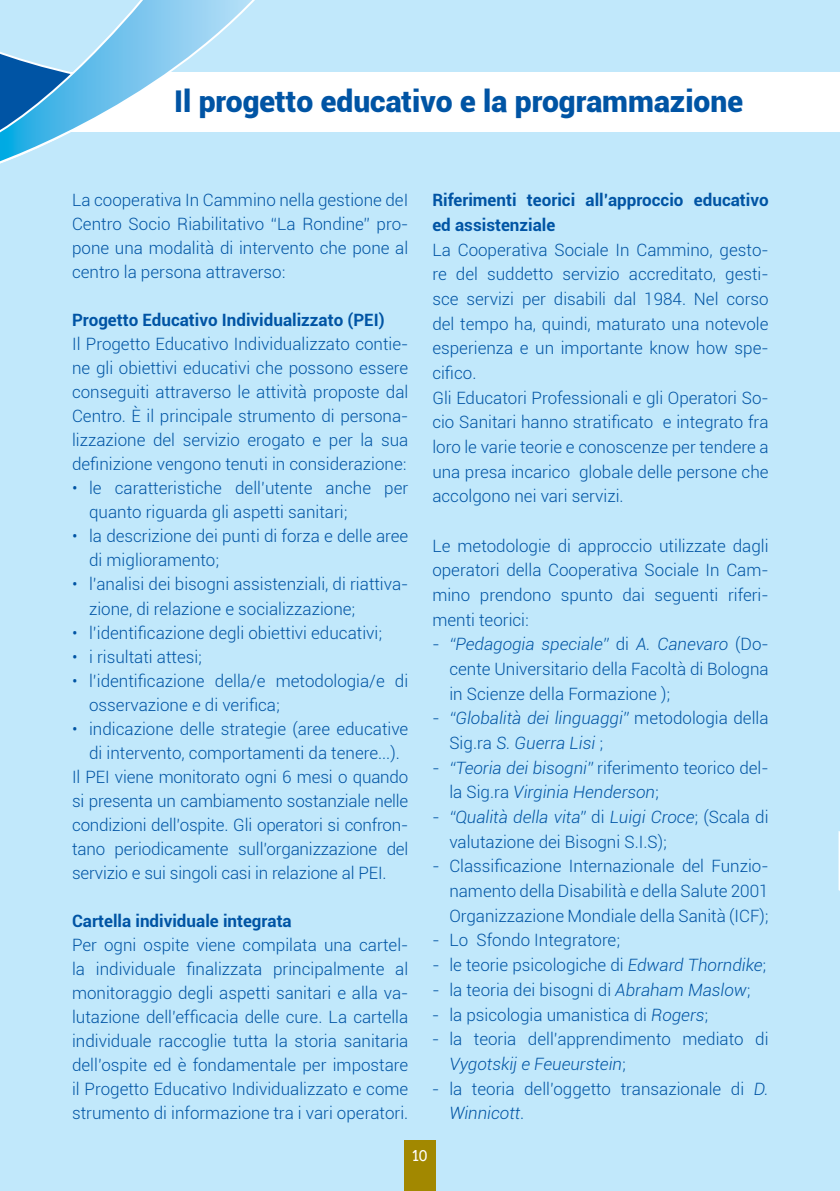
<style>
.page{position:relative;width:840px;height:1191px;background:#fff}
.page>*{position:absolute;margin:0;border:0;box-sizing:border-box;transform-origin:0 0}
.t1{font:900 30px "Roboto";color:#0054a4}
.t2{font:300 17px/24.6px "Roboto";color:#0054a4}
.t3{font:italic 300 17px/24.6px "Roboto";color:#0054a4}
.t4{font:700 17px/24.6px "Roboto";color:#0054a4}
.t5{font:16px "Casper";color:#fff}
.s1{font-style:italic}
.s2{font-style:normal}
</style>
<div class="page">
<div style="left:0;top:0;width:839px;height:1191px;background:#c1e8fb"></div>
<div style="left:0;top:72px;width:839px;height:59px;background:#fff"></div>
<svg style="left:0;top:0;width:272px;height:164px"></svg>
<svg style="left:838px;top:830px;width:2px;height:361px"></svg>
<div style="left:404px;top:1140px;width:31px;height:51px;background:#a28800"></div>
<h1 class="t1" style="left:174px;top:80px;width:570px">Il progetto educativo e la programmazione</h1>
<p class="t2" style="left:72px;top:187px;width:337px;line-height:24px;text-align:justify">La cooperativa In Cammino nella gestione deI Centro Socio Riabilitativo “La Rondine” pro&shy;pone una modalità di intervento che pone al centro la persona attraverso:</p>
<p class="t4" style="left:72px;top:307px;width:314px">Progetto Educativo Individualizzato (PEI)</p>
<p class="t2" style="left:72px;top:331px;width:337px;line-height:24px;text-align:justify">Il Progetto Educativo Individualizzato contie&shy;ne gli obiettivi educativi che possono essere conseguiti attraverso le attività proposte dal Centro. È il principale strumento di persona&shy;lizzazione del servizio erogato e per la sua definizione vengono tenuti in considerazione:</p>
<p class="t2" style="left:89px;top:476px;width:320px;line-height:24px;text-indent:-17px">• le caratteristiche dell’utente anche per quanto riguarda gli aspetti sanitari;</p>
<p class="t2" style="left:89px;top:524px;width:320px;line-height:24px;text-indent:-17px">• la descrizione dei punti di forza e delle aree di miglioramento;</p>
<p class="t2" style="left:89px;top:572px;width:320px;line-height:24px;text-indent:-17px">• l’analisi dei bisogni assistenziali, di riattiva&shy;zione, di relazione e socializzazione;</p>
<p class="t2" style="left:72px;top:619px;width:311px">• l’identificazione degli obiettivi educativi;</p>
<p class="t2" style="left:72px;top:643px;width:131px">• i risultati attesi;</p>
<p class="t2" style="left:89px;top:668px;width:320px;line-height:24px;text-indent:-17px">• l’identificazione della/e metodologia/e di osservazione e di verifica;</p>
<p class="t2" style="left:72px;top:715px;width:337px">• indicazione delle strategie (aree educative</p>
<p class="t2" style="left:89px;top:740px;width:312px">di intervento, comportamenti da tenere...).</p>
<p class="t2" style="left:72px;top:764px;width:337px">Il PEI viene monitorato ogni 6 mesi o quando</p>
<p class="t2" style="left:72px;top:788px;width:337px">si presenta un cambiamento sostanziale nelle</p>
<p class="t2" style="left:72px;top:812px;width:337px">condizioni dell’ospite. Gli operatori si confron-</p>
<p class="t2" style="left:72px;top:836px;width:337px">tano periodicamente sull’organizzazione del</p>
<p class="t2" style="left:72px;top:860px;width:316px">servizio e sui singoli casi in relazione al PEI.</p>
<p class="t4" style="left:72px;top:908px;width:221px">Cartella individuale integrata</p>
<p class="t2" style="left:72px;top:932px;width:337px;line-height:24px;text-align:justify">Per ogni ospite viene compilata una cartel&shy;la individuale finalizzata principalmente al monitoraggio degli aspetti sanitari e alla va&shy;lutazione dell’efficacia delle cure. La cartella individuale raccoglie tutta la storia sanitaria dell’ospite ed è fondamentale per impostare il Progetto Educativo Individualizzato e come strumento di informazione tra i vari operatori.</p>
<p class="t4" style="left:432px;top:187px;width:337px">Riferimenti teorici all’approccio educativo ed assistenziale</p>
<p class="t2" style="left:432px;top:237px;width:337px">La Cooperativa Sociale In Cammino, gesto&shy;re del suddetto servizio accreditato, gesti&shy;sce servizi per disabili dal 1984. Nel corso del tempo ha, quindi, maturato una notevole esperienza e un importante know how spe&shy;cifico.<br>Gli Educatori Professionali e gli Operatori So&shy;cio Sanitari hanno stratificato e integrato fra loro le varie teorie e conoscenze per tendere a una presa incarico globale delle persone che accolgono nei vari servizi.</p>
<p class="t2" style="left:432px;top:533px;width:337px;text-align:justify">Le metodologie di approccio utilizzate dagli operatori della Cooperativa Sociale In Cam&shy;mino prendono spunto dai seguenti riferi&shy;menti teorici:</p>
<p class="t2" style="left:449px;top:631px;width:320px;text-align:justify;text-indent:-17px">- <span class="s1">“Pedagogia speciale”</span> di <span class="s1">A. Canevaro</span> (Do&shy;cente Universitario della Facoltà di Bologna in Scienze della Formazione );</p>
<p class="t3" style="left:449px;top:705px;width:320px;text-indent:-17px"><span class="s2">-</span> “Globalità dei linguaggi” <span class="s2">metodologia della<br>Sig.ra</span> S. Guerra Lisi <span class="s2">;</span></p>
<p class="t3" style="left:449px;top:755px;width:320px;text-indent:-17px"><span class="s2">-</span> “Teoria dei bisogni” <span class="s2">riferimento teorico del&shy;la Sig.ra</span> Virginia Henderson<span class="s2">;</span></p>
<p class="t2" style="left:449px;top:804px;width:320px;text-indent:-17px">- <span class="s1">“Qualità della vita”</span> di <span class="s1">Luigi Croce</span>; (Scala di valutazione dei Bisogni S.I.S);</p>
<p class="t2" style="left:449px;top:853px;width:320px;text-align:justify;text-indent:-17px">- Classificazione Internazionale del Funzio&shy;namento della Disabilità e della Salute 2001<br>Organizzazione Mondiale della Sanità (ICF);</p>
<p class="t2" style="left:432px;top:927px;width:189px">- Lo Sfondo Integratore;</p>
<p class="t2" style="left:432px;top:952px;width:335px">- le teorie psicologiche di <span class="s1">Edward Thorndike</span>;</p>
<p class="t2" style="left:432px;top:977px;width:319px">- la teoria dei bisogni di <span class="s1">Abraham Maslow</span>;</p>
<p class="t2" style="left:432px;top:1001px;width:277px">- la psicologia umanistica di <span class="s1">Rogers</span>;</p>
<p class="t2" style="left:449px;top:1026px;width:320px;text-indent:-17px">- la teoria dell’apprendimento mediato di<br><span class="s1">Vygotskij e Feueurstein</span>;</p>
<p class="t2" style="left:449px;top:1075px;width:320px;text-indent:-17px">- la teoria dell’oggetto transazionale di <span class="s1">D.<br>Winnicott</span>.</p>
<p class="t5" style="left:412px;top:1146px;width:16px">10</p>
</div>
